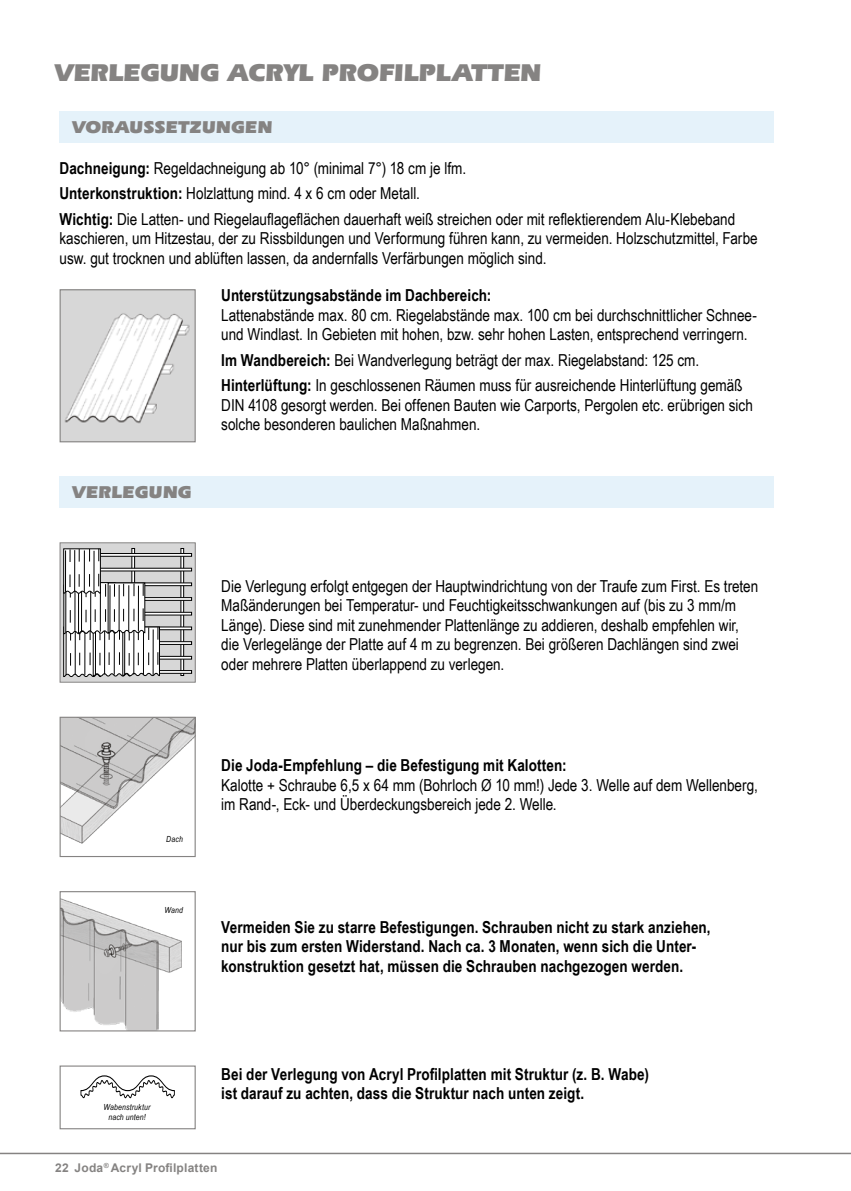
<style>
.page{position:relative;width:851px;height:1191px;background:#fff}
.page>*{position:absolute;margin:0;border:0;box-sizing:border-box;transform-origin:0 0}
.t1{font:900 25.5px "Eras IT Cby BT";color:#858382}
.t2{font:900 18px "Eras IT Cby BT";letter-spacing:.025em;color:#858382}
.t3{font:16.5px/19.5px "Arial Narrow";color:#000}
.t4{font:700 16.5px/19.5px "Arial Narrow";letter-spacing:.005em;color:#000}
.t5{font:700 12px "Arial";letter-spacing:.015em;color:#858382}
.t6{font:italic 8.4px/10.1px "Arial Narrow";letter-spacing:.02em;color:#000;text-align:center}
.s1{font-weight:700}
</style>
<div class="page">
<hr style="left:0;top:1152px;width:850px;height:2px;background:#858382">
<img style="left:62px;top:718px;width:132px;height:126px">
<div style="left:60px;top:716px;width:136px;height:141px;border:1px solid #858382"></div>
<svg style="left:80px;top:1075px;width:95px;height:23px"></svg>
<div style="left:60px;top:1065px;width:136px;height:64px;border:1px solid #858382"></div>
<img style="left:62px;top:291px;width:132px;height:149px">
<div style="left:60px;top:289px;width:136px;height:153px;border:1px solid #858382"></div>
<div style="left:60px;top:543px;width:135px;height:138px;background:#d7d7d7"></div>
<svg style="left:180px;top:548px;width:4px;height:128px"></svg>
<div style="left:64px;top:553px;width:128px;height:3px;background:#fff;border:1px solid #000"></div>
<svg style="left:160px;top:641px;width:32px;height:4px"></svg>
<div style="left:64px;top:612px;width:128px;height:3px;background:#fff;border:1px solid #000"></div>
<div style="left:64px;top:597px;width:128px;height:3px;background:#fff;border:1px solid #000"></div>
<svg style="left:160px;top:582px;width:32px;height:4px"></svg>
<div style="left:64px;top:656px;width:128px;height:3px;background:#fff;border:1px solid #000"></div>
<svg style="left:160px;top:626px;width:32px;height:4px"></svg>
<hr style="left:64px;top:568px;width:128px;height:3px;background:#fff">
<div style="left:64px;top:670px;width:128px;height:3px;background:#fff;border:1px solid #000"></div>
<svg style="left:63px;top:548px;width:97px;height:129px"></svg>
<div style="left:60px;top:542px;width:136px;height:140px;border:1px solid #858382"></div>
<div style="left:60px;top:476px;width:714px;height:32px;background:#e5f2fa"></div>
<img style="left:62px;top:898px;width:120px;height:131px">
<div style="left:60px;top:891px;width:136px;height:140px;border:1px solid #858382"></div>
<div style="left:60px;top:111px;width:714px;height:31px;background:#e5f2fa"></div>
<h1 class="t1" style="left:55px;top:56px;width:487px">VERLEGUNG ACRYL PROFILPLATTEN</h1>
<p class="t2" style="left:72px;top:115px;width:201px">VORAUSSETZUNGEN</p>
<p class="t3" style="left:60px;top:154px;width:677px;line-height:25.5px"><span class="s1">Dachneigung:</span> Regeldachneigung ab 10° (minimal 7°) 18 cm je lfm.<br><span class="s1">Unterkonstruktion:</span> Holzlattung mind. 4 x 6 cm oder Metall.<br><span class="s1">Wichtig:</span> Die Latten- und Riegelauflageflächen dauerhaft weiß streichen oder mit reflektierendem Alu-Klebeband</p>
<p class="t3" style="left:60px;top:228px;width:699px">kaschieren, um Hitzestau, der zu Rissbildungen und Verformung führen kann, zu vermeiden. Holzschutzmittel, Farbe usw. gut trocknen und ablüften lassen, da andernfalls Verfärbungen möglich sind.</p>
<p class="t4" style="left:221px;top:285px;width:272px">Unterstützungsabstände im Dachbereich:</p>
<p class="t3" style="left:221px;top:304px;width:537px">Lattenabstände max. 80 cm. Riegelabstände max. 100 cm bei durchschnittlicher Schnee&shy;und Windlast. In Gebieten mit hohen, bzw. sehr hohen Lasten, entsprechend verringern.</p>
<p class="t3" style="left:221px;top:346px;width:522px;line-height:25.5px"><span class="s1">Im Wandbereich:</span> Bei Wandverlegung beträgt der max. Riegelabstand: 125 cm.<br><span class="s1">Hinterlüftung:</span> In geschlossenen Räumen muss für ausreichende Hinterlüftung gemäß</p>
<p class="t3" style="left:221px;top:394px;width:533px">DIN 4108 gesorgt werden. Bei offenen Bauten wie Carports, Pergolen etc. erübrigen sich solche besonderen baulichen Maßnahmen.</p>
<p class="t2" style="left:72px;top:481px;width:121px">VERLEGUNG</p>
<p class="t3" style="left:221px;top:576px;width:538px">Die Verlegung erfolgt entgegen der Hauptwindrichtung von der Traufe zum First. Es treten Maßänderungen bei Temperatur- und Feuchtigkeitsschwankungen auf (bis zu 3 mm/m Länge). Diese sind mit zunehmender Plattenlänge zu addieren, deshalb empfehlen wir, die Verlegelänge der Platte auf 4 m zu begrenzen. Bei größeren Dachlängen sind zwei oder mehrere Platten überlappend zu verlegen.</p>
<p class="t6" style="left:166px;top:833px;width:18px">Dach</p>
<p class="t6" style="left:164px;top:904px;width:20px">Wand</p>
<p class="t4" style="left:221px;top:755px;width:347px">Die Joda-Empfehlung – die Befestigung mit Kalotten:</p>
<p class="t3" style="left:221px;top:774px;width:538px">Kalotte + Schraube 6,5 x 64 mm (Bohrloch Ø 10 mm!) Jede 3. Welle auf dem Wellenberg, im Rand-, Eck- und Überdeckungsbereich jede 2. Welle.</p>
<p class="t4" style="left:221px;top:916px;width:491px">Vermeiden Sie zu starre Befestigungen. Schrauben nicht zu stark anziehen, nur bis zum ersten Widerstand. Nach ca. 3 Monaten, wenn sich die Unter&shy;konstruktion gesetzt hat, müssen die Schrauben nachgezogen werden.</p>
<p class="t6" style="left:104px;top:1101px;width:48px">Wabenstruktur nach unten!</p>
<p class="t4" style="left:221px;top:1063px;width:429px">Bei der Verlegung von Acryl Profilplatten mit Struktur (z. B. Wabe) ist darauf zu achten, dass die Struktur nach unten zeigt.</p>
<p class="t5" style="left:55px;top:1160px;width:164px">22 Joda<sup>®</sup> Acryl Profilplatten</p>
</div>
